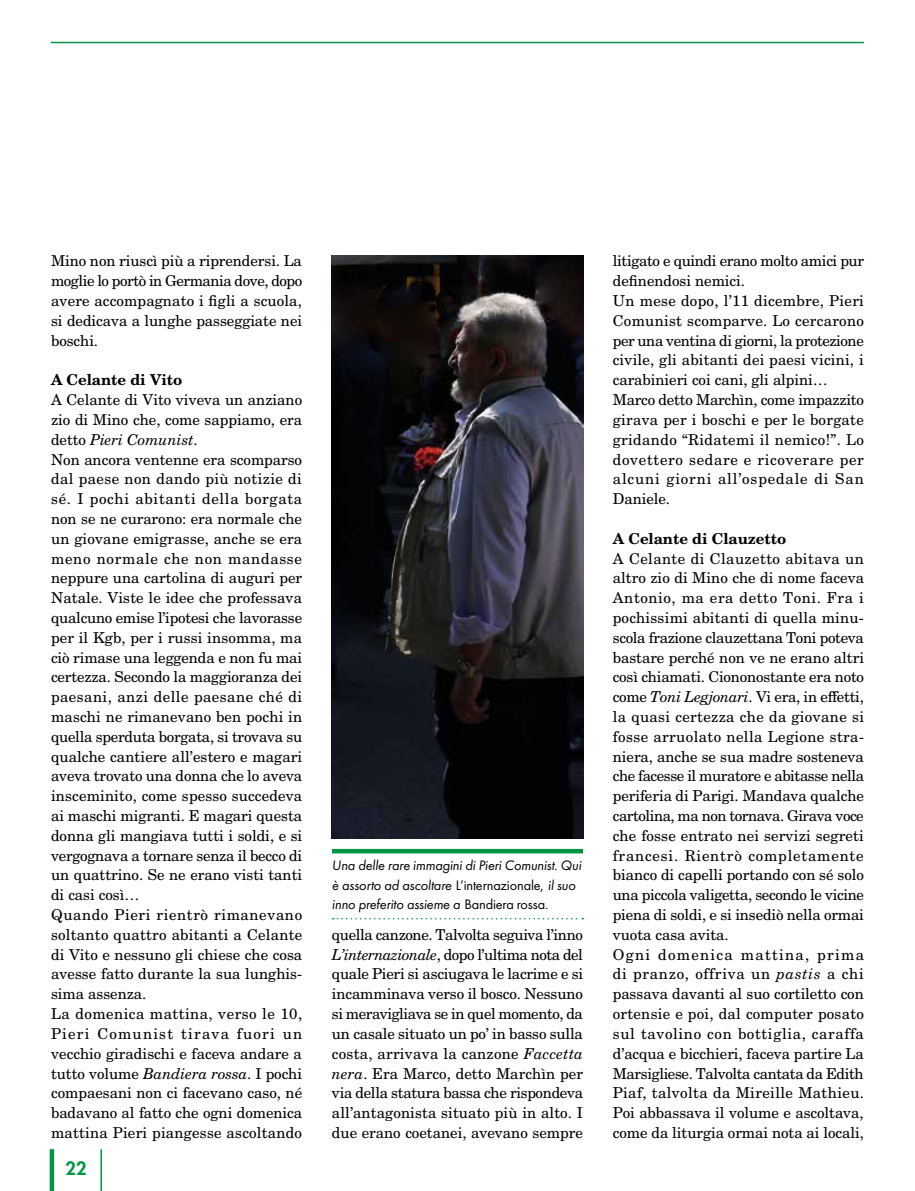
<style>
.page{position:relative;width:915px;height:1191px;background:#fff}
.page>*{position:absolute;margin:0;border:0;box-sizing:border-box;transform-origin:0 0}
.t1{font:800 18px "Futura Std";color:#009641}
.t2{font:15px/19.8px "New Century Schlbk LT Pro";color:#000}
.t3{font:700 15px "New Century Schlbk LT Pro";letter-spacing:-.005em;color:#000}
.t4{font:italic 14.25px/19.5px "Futura PT";letter-spacing:-.01em;color:#000}
.s1{font-style:italic}
.s2{font-style:normal}
</style>
<div class="page">
<hr style="left:51px;top:42px;width:812px;height:1px;background:#009641">
<hr style="left:50px;top:1149px;width:4px;height:42px;background:#009641">
<hr style="left:100px;top:1149px;width:2px;height:42px;background:#009641">
<img style="left:332px;top:255px;width:251px;height:583px">
<hr style="left:332px;top:849px;width:251px;height:4px;background:#009641">
<svg style="left:332px;top:918px;width:251px;height:1px"></svg>
<p class="t2" style="left:51px;top:251px;width:252px;text-align:justify">Mino non riuscì più a riprendersi. La moglie lo portò in Germania dove, dopo avere accompagnato i figli a scuola, si dedicava a lunghe passeggiate nei boschi.</p>
<p class="t3" style="left:51px;top:370px;width:133px">A Celante di Vito</p>
<p class="t2" style="left:51px;top:389px;width:253px">A Celante di Vito viveva un anziano zio di Mino che, come sappiamo, era detto <span class="s1">Pieri Comunist</span>.<br>Non ancora ventenne era scomparso dal paese non dando più notizie di sé. I pochi abitanti della borgata non se ne curarono: era normale che un giovane emigrasse, anche se era meno normale che non mandasse neppure una cartolina di auguri per Natale. Viste le idee che professava qualcuno emise l’ipotesi che lavorasse per il Kgb, per i russi insomma, ma ciò rimase una leggenda e non fu mai certezza. Secondo la maggioranza dei paesani, anzi delle paesane ché di maschi ne rimanevano ben pochi in quella sperduta borgata, si trovava su qualche cantiere all’estero e magari aveva trovato una donna che lo aveva insceminito, come spesso succedeva ai maschi migranti. E magari questa donna gli mangiava tutti i soldi, e si vergognava a tornare senza il becco di un quattrino. Se ne erano visti tanti di casi così…<br>Quando Pieri rientrò rimanevano soltanto quattro abitanti a Celante di Vito e nessuno gli chiese che cosa avesse fatto durante la sua lunghis&shy;sima assenza.<br>La domenica mattina, verso le 10, Pieri Comunist tirava fuori un vecchio giradischi e faceva andare a tutto volume <span class="s1">Bandiera rossa</span>. I pochi compaesani non ci facevano caso, né badavano al fatto che ogni domenica mattina Pieri piangesse ascoltando</p>
<p class="t1" style="left:66px;top:1157px;width:22px">22</p>
<p class="t4" style="left:332px;top:856px;width:251px">Una delle rare immagini di Pieri Comunist. Qui è assorto ad ascoltare <span class="s2">L’internazionale,</span> il suo inno preferito assieme a <span class="s2">Bandiera rossa.</span></p>
<p class="t2" style="left:332px;top:924px;width:253px;text-align:justify">quella canzone. Talvolta seguiva l’inno <span class="s1">L’internazionale</span>, dopo l’ultima nota del quale Pieri si asciugava le lacrime e si incamminava verso il bosco. Nessuno si meravigliava se in quel momento, da un casale situato un po’ in basso sulla costa, arrivava la canzone <span class="s1">Faccetta nera</span>. Era Marco, detto Marchìn per via della statura bassa che rispondeva all’antagonista situato più in alto. I due erano coetanei, avevano sempre</p>
<p class="t2" style="left:612px;top:251px;width:253px">litigato e quindi erano molto amici pur definendosi nemici.<br>Un mese dopo, l’11 dicembre, Pieri<br>Comunist scomparve. Lo cercarono per una ventina di giorni, la protezione civile, gli abitanti dei paesi vicini, i carabinieri coi cani, gli alpini…<br>Marco detto Marchìn, come impazzito girava per i boschi e per le borgate gridando “Ridatemi il nemico!”. Lo dovettero sedare e ricoverare per alcuni giorni all’ospedale di San<br>Daniele.</p>
<p class="t3" style="left:612px;top:529px;width:175px">A Celante di Clauzetto</p>
<p class="t2" style="left:612px;top:548px;width:253px">A Celante di Clauzetto abitava un altro zio di Mino che di nome faceva Antonio, ma era detto Toni. Fra i pochissimi abitanti di quella minu&shy;scola frazione clauzettana Toni poteva bastare perché non ve ne erano altri così chiamati. Ciononostante era noto come <span class="s1">Toni Legjonari</span>. Vi era, in effetti, la quasi certezza che da giovane si fosse arruolato nella Legione stra&shy;niera, anche se sua madre sosteneva che facesse il muratore e abitasse nella periferia di Parigi. Mandava qualche cartolina, ma non tornava. Girava voce che fosse entrato nei servizi segreti francesi. Rientrò completamente bianco di capelli portando con sé solo una piccola valigetta, secondo le vicine piena di soldi, e si insediò nella ormai vuota casa avita.<br>Ogni domenica mattina, prima di pranzo, offriva un <span class="s1">pastis</span> a chi passava davanti al suo cortiletto con ortensie e poi, dal computer posato sul tavolino con bottiglia, caraffa d’acqua e bicchieri, faceva partire La Marsigliese. Talvolta cantata da Edith Piaf, talvolta da Mireille Mathieu.<br>Poi abbassava il volume e ascoltava, come da liturgia ormai nota ai locali,</p>
</div>
